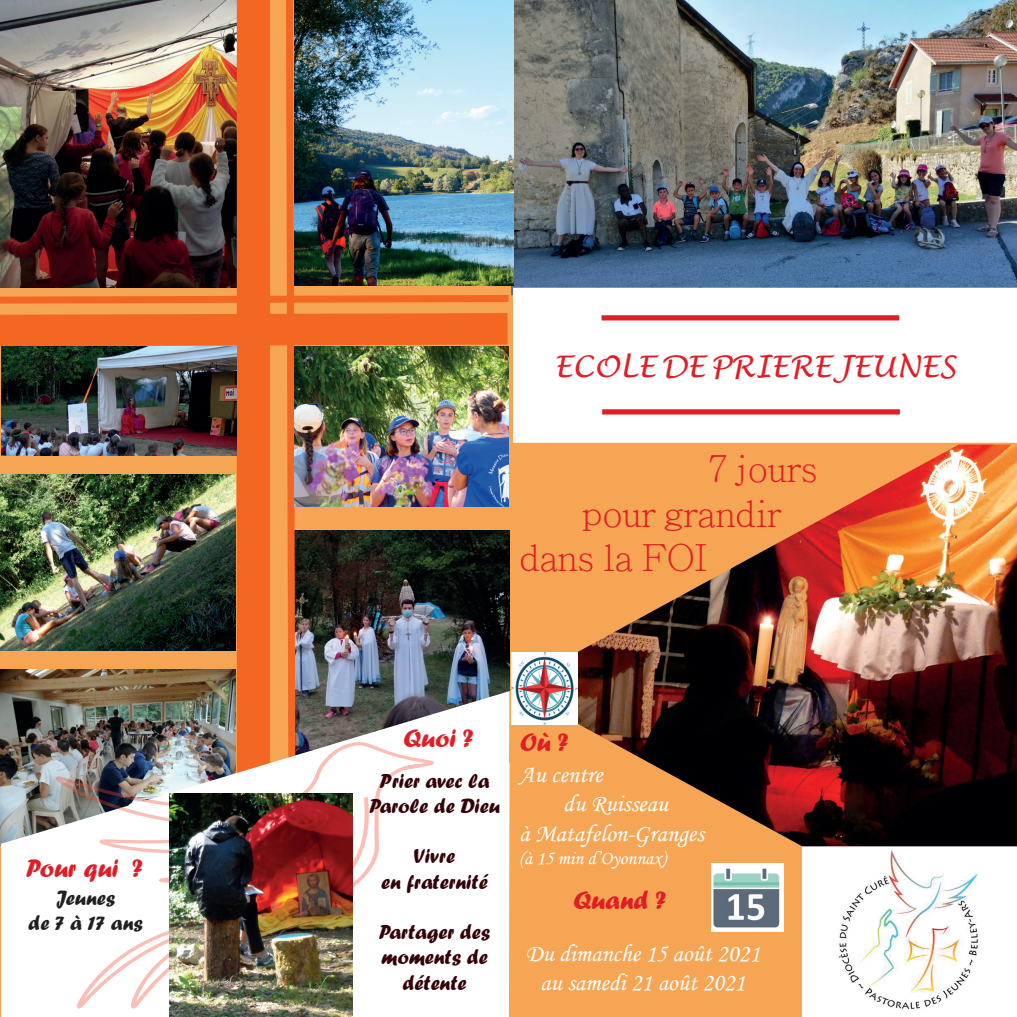
<style>
.page{position:relative;width:1017px;height:1017px;background:#fff}
.page>*{position:absolute;margin:0;border:0;box-sizing:border-box;transform-origin:0 0}
.t1{font:300 36.75px "Adobe Ming Std";color:#e01e25}
.t2{font:italic 29.75px "Lucida Handwriting";color:#e01e25}
.t3{font:26.25px "Forte";color:#e01e25}
.t4{font:24.5px/29.4px "Monotype Corsiva";color:#fff;text-align:center}
.t5{font:21px/25.2px "Forte";color:#340208;text-align:center}
.t6{font:21px/25.2px "Forte";color:#231f20;text-align:center}
.t7{font:19.25px "Monotype Corsiva";color:#fff}
</style>
<div class="page">
<div style="left:510px;top:0;width:507px;height:1017px;background:#f6a555"></div>
<img style="left:539px;top:0;width:478px;height:288px">
<div style="left:539px;top:288px;width:478px;height:155px;background:#fff"></div>
<div style="left:803px;top:846px;width:214px;height:171px;background:#fff"></div>
<img style="left:839px;top:850px;width:139px;height:159px">
<div style="left:601px;top:315px;width:298px;height:5px;background:#e01e25"></div>
<div style="left:602px;top:409px;width:298px;height:6px;background:#e01e25"></div>
<img style="left:712px;top:864px;width:72px;height:68px">
<img style="left:546px;top:444px;width:471px;height:402px">
<img style="left:539px;top:652px;width:39px;height:72px">
<img style="left:0;top:0;width:539px;height:1017px">
<img style="left:170px;top:794px;width:182px;height:223px">
<p class="t3" style="left:26px;top:853px;width:119px">Pour qui ?</p>
<p class="t6" style="left:28px;top:885px;width:116px">Jeunes<br>de 7 à 17 ans</p>
<p class="t2" style="left:554px;top:348px;width:403px">ECOLE DE PRIERE JEUNES</p>
<h1 class="t1" style="left:709px;top:449px;width:110px">7 jours</h1>
<h1 class="t1" style="left:583px;top:493px;width:200px">pour grandir</h1>
<h1 class="t1" style="left:520px;top:537px;width:189px">dans la FOI</h1>
<p class="t3" style="left:403px;top:723px;width:72px">Quoi ?</p>
<p class="t5" style="left:369px;top:768px;width:132px">Prier avec la<br>Parole de Dieu</p>
<p class="t5" style="left:381px;top:843px;width:108px">Vivre<br>en fraternité</p>
<p class="t5" style="left:379px;top:919px;width:113px">Partager des moments de détente</p>
<p class="t3" style="left:520px;top:727px;width:50px">Où ?</p>
<p class="t4" style="left:519px;top:760px;width:85px">Au centre</p>
<p class="t4" style="left:563px;top:789px;width:106px">du Ruisseau</p>
<p class="t4" style="left:519px;top:819px;width:186px">à Matafelon-Granges</p>
<p class="t7" style="left:519px;top:846px;width:148px">(à 15 min d’Oyonnax)</p>
<p class="t3" style="left:573px;top:885px;width:94px">Quand ?</p>
<p class="t4" style="left:525px;top:939px;width:236px">Du dimanche 15 août 2021 au samedi 21 août 2021</p>
</div>
